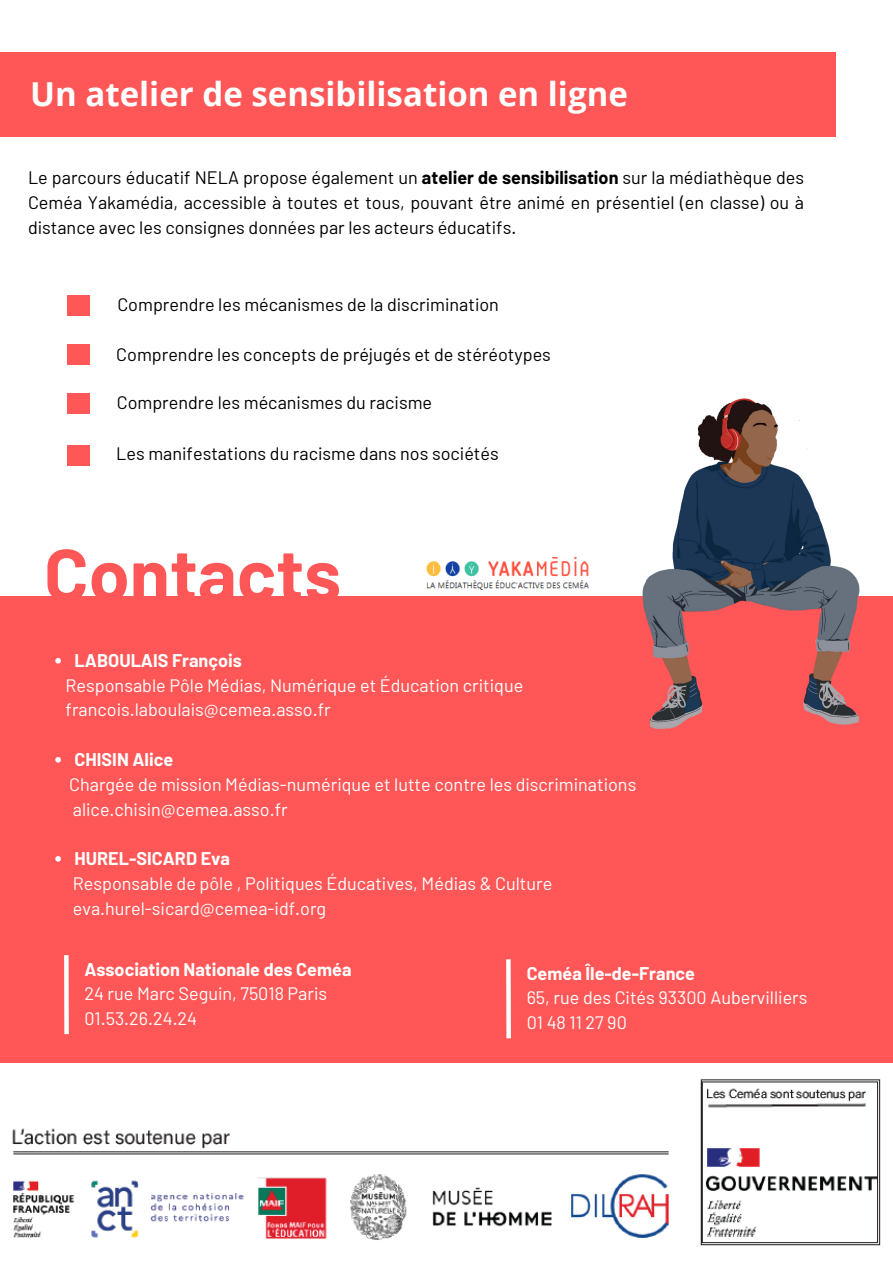
<style>
.page{position:relative;width:893px;height:1264px;background:#fff}
.page>*{position:absolute;margin:0;border:0;box-sizing:border-box;transform-origin:0 0}
.t1{font:700 73.5px "Barlow";color:#ff5757}
.t2{font:700 33px "Open Sans";color:#fff}
.t3{font:18px/24.8px "Barlow";color:#000;text-align:justify}
.t4{font:18px "Barlow";color:#fff}
.t5{font:700 18px "Barlow";color:#fff}
.s1{font-weight:700}
</style>
<div class="page">
<div style="left:0;top:596px;width:892px;height:466px;background:#ff5757"></div>
<img style="left:642px;top:398px;width:218px;height:331px">
<div style="left:506px;top:959px;width:5px;height:79px;background:#fff"></div>
<img style="left:12px;top:1079px;width:869px;height:167px">
<svg style="left:55px;top:658px;width:6px;height:5px"></svg>
<svg style="left:55px;top:757px;width:6px;height:5px"></svg>
<svg style="left:55px;top:856px;width:6px;height:5px"></svg>
<div style="left:64px;top:955px;width:5px;height:79px;background:#fff"></div>
<div style="left:0;top:52px;width:835px;height:85px;background:#ff5757"></div>
<div style="left:67px;top:445px;width:22px;height:20px;background:#ff5757"></div>
<div style="left:67px;top:393px;width:22px;height:21px;background:#ff5757"></div>
<div style="left:67px;top:344px;width:22px;height:21px;background:#ff5757"></div>
<img style="left:426px;top:556px;width:164px;height:34px">
<div style="left:67px;top:295px;width:22px;height:21px;background:#ff5757"></div>
<p class="t2" style="left:30px;top:71px;width:599px">Un atelier de sensibilisation en ligne</p>
<p class="t3" style="left:28px;top:165px;width:777px">Le parcours éducatif NELA propose également un <span class="s1">atelier de sensibilisation</span> sur la médiathèque des Ceméa Yakamédia, accessible à toutes et tous, pouvant être animé en présentiel (en classe) ou à distance avec les consignes données par les acteurs éducatifs.</p>
<p class="t3" style="left:117px;top:292px;width:383px">Comprendre les mécanismes de la discrimination</p>
<p class="t3" style="left:116px;top:341px;width:436px">Comprendre les concepts de préjugés et de stéréotypes</p>
<p class="t3" style="left:117px;top:389px;width:317px">Comprendre les mécanismes du racisme</p>
<p class="t3" style="left:116px;top:441px;width:384px">Les manifestations du racisme dans nos sociétés</p>
<p class="t1" style="left:44px;top:527px;width:298px">Contacts</p>
<p class="t5" style="left:75px;top:649px;width:169px">LABOULAIS François</p>
<p class="t4" style="left:66px;top:673px;width:459px">Responsable Pôle Médias, Numérique et Éducation critique</p>
<p class="t4" style="left:66px;top:698px;width:266px">francois.laboulais@cemea.asso.fr</p>
<p class="t5" style="left:75px;top:748px;width:100px">CHISIN Alice</p>
<h1 class="t4" style="left:69px;top:772px;width:568px">Chargée de mission Médias-numérique et lutte contre les discriminations</h1>
<p class="t4" style="left:73px;top:797px;width:216px">alice.chisin@cemea.asso.fr</p>
<p class="t5" style="left:75px;top:847px;width:157px">HUREL-SICARD Eva</p>
<p class="t4" style="left:73px;top:871px;width:481px">Responsable de pôle , Politiques Éducatives, Médias &amp; Culture</p>
<p class="t4" style="left:73px;top:896px;width:255px">eva.hurel-sicard@cemea-idf.org</p>
<p class="t5" style="left:84px;top:957px;width:268px">Association Nationale des Ceméa</p>
<p class="t4" style="left:84px;top:982px;width:244px">24 rue Marc Seguin, 75018 Paris</p>
<p class="t4" style="left:84px;top:1007px;width:114px">01.53.26.24.24</p>
<p class="t5" style="left:526px;top:961px;width:170px">Ceméa Île-de-France</p>
<p class="t4" style="left:526px;top:986px;width:282px">65, rue des Cités 93300 Aubervilliers</p>
<p class="t4" style="left:526px;top:1011px;width:102px">01 48 11 27 90</p>
</div>
